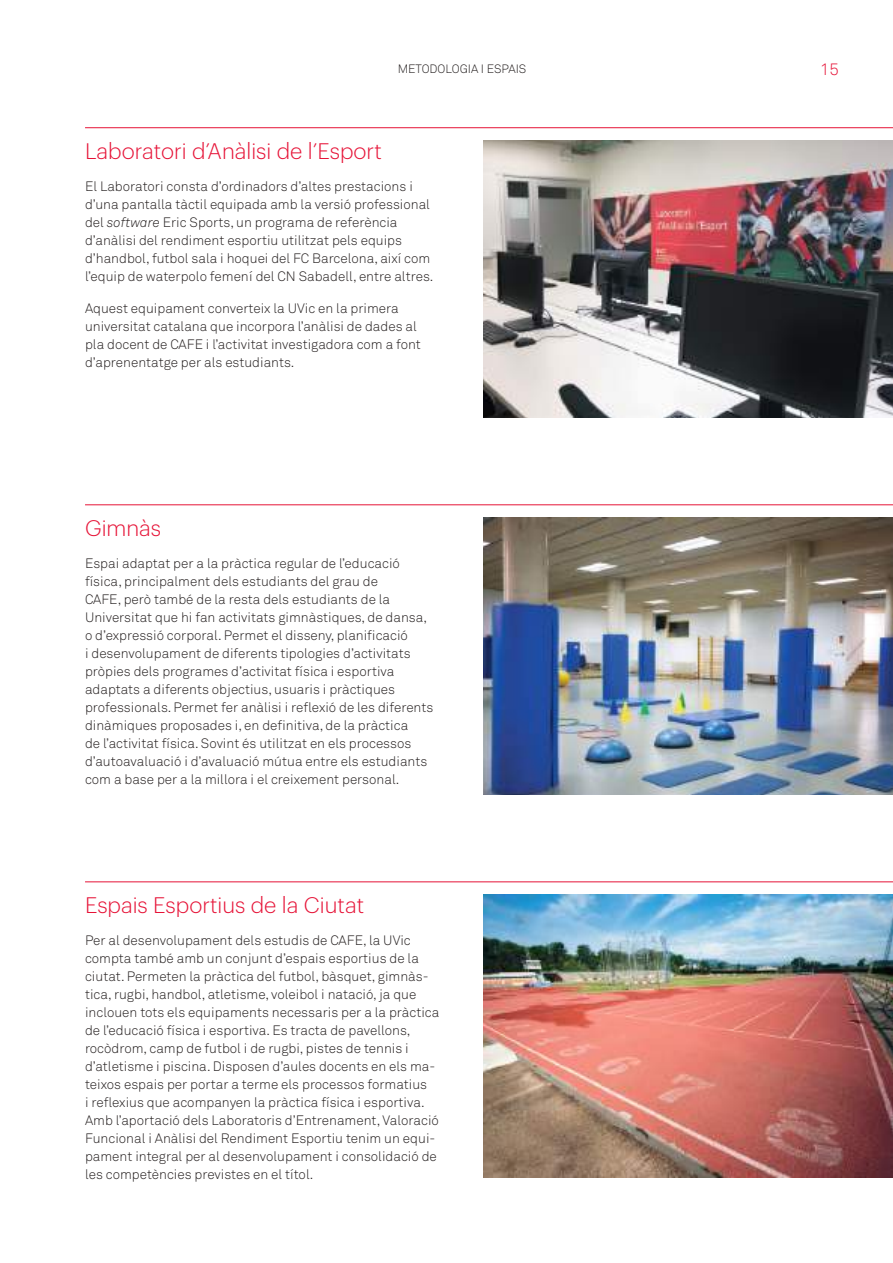
<style>
.page{position:relative;width:893px;height:1263px;background:#fff}
.page>*{position:absolute;margin:0;border:0;box-sizing:border-box;transform-origin:0 0}
.t1{font:300 22.05px "Graphik";color:#e61337}
.t2{font:16.5px "Akkurat Light Pro";color:#e61337}
.t3{font:13.5px/18px "Akkurat Light Pro";color:#241f1f}
.t4{font:12px "Akkurat Light Pro";color:#241f1f}
.s1{font-style:italic}
</style>
<div class="page">
<hr style="left:85px;top:127px;width:808px;height:1px;background:#e61337">
<hr style="left:85px;top:504px;width:808px;height:1px;background:#e61337">
<hr style="left:85px;top:881px;width:808px;height:1px;background:#e61337">
<img style="left:483px;top:141px;width:410px;height:277px">
<img style="left:483px;top:518px;width:410px;height:277px">
<img style="left:483px;top:895px;width:410px;height:283px">
<p class="t4" style="left:398px;top:61px;width:130px">METODOLOGIA I ESPAIS</p>
<p class="t2" style="left:820px;top:59px;width:20px">15</p>
<h1 class="t1" style="left:85px;top:135px;width:298px">Laboratori d’Anàlisi de l’Esport</h1>
<p class="t3" style="left:85px;top:177px;width:350px">El Laboratori consta d’ordinadors d’altes prestacions i d’una pantalla tàctil equipada amb la versió professional del <span class="s1">software</span> Eric Sports, un programa de referència d’anàlisi del rendiment esportiu utilitzat pels equips d’handbol, futbol sala i hoquei del FC Barcelona, així com l’equip de waterpolo femení del CN Sabadell, entre altres.</p>
<p class="t3" style="left:85px;top:299px;width:337px">Aquest equipament converteix la UVic en la primera universitat catalana que incorpora l’anàlisi de dades al pla docent de CAFE i l’activitat investigadora com a font d’aprenentatge per als estudiants.</p>
<h1 class="t1" style="left:85px;top:512px;width:78px">Gimnàs</h1>
<p class="t3" style="left:85px;top:554px;width:350px">Espai adaptat per a la pràctica regular de l’educació física, principalment dels estudiants del grau de<br>CAFE, però també de la resta dels estudiants de la Universitat que hi fan activitats gimnàstiques, de dansa, o d’expressió corporal. Permet el disseny, planificació<br>i desenvolupament de diferents tipologies d’activitats pròpies dels programes d’activitat física i esportiva adaptats a diferents objectius, usuaris i pràctiques professionals. Permet fer anàlisi i reflexió de les diferents dinàmiques proposades i, en definitiva, de la pràctica<br>de l’activitat física. Sovint és utilitzat en els processos d’autoavaluació i d’avaluació mútua entre els estudiants com a base per a la millora i el creixement personal.</p>
<h1 class="t1" style="left:85px;top:889px;width:281px">Espais Esportius de la Ciutat</h1>
<p class="t3" style="left:85px;top:931px;width:356px">Per al desenvolupament dels estudis de CAFE, la UVic compta també amb un conjunt d’espais esportius de la ciutat. Permeten la pràctica del futbol, bàsquet, gimnàs&shy;tica, rugbi, handbol, atletisme, voleibol i natació, ja que inclouen tots els equipaments necessaris per a la pràctica de l’educació física i esportiva. Es tracta de pavellons, rocòdrom, camp de futbol i de rugbi, pistes de tennis i d’atletisme i piscina. Disposen d’aules docents en els ma&shy;teixos espais per portar a terme els processos formatius<br>i reflexius que acompanyen la pràctica física i esportiva.<br>Amb l’aportació dels Laboratoris d’Entrenament, Valoració Funcional i Anàlisi del Rendiment Esportiu tenim un equi&shy;pament integral per al desenvolupament i consolidació de les competències previstes en el títol.</p>
</div>
